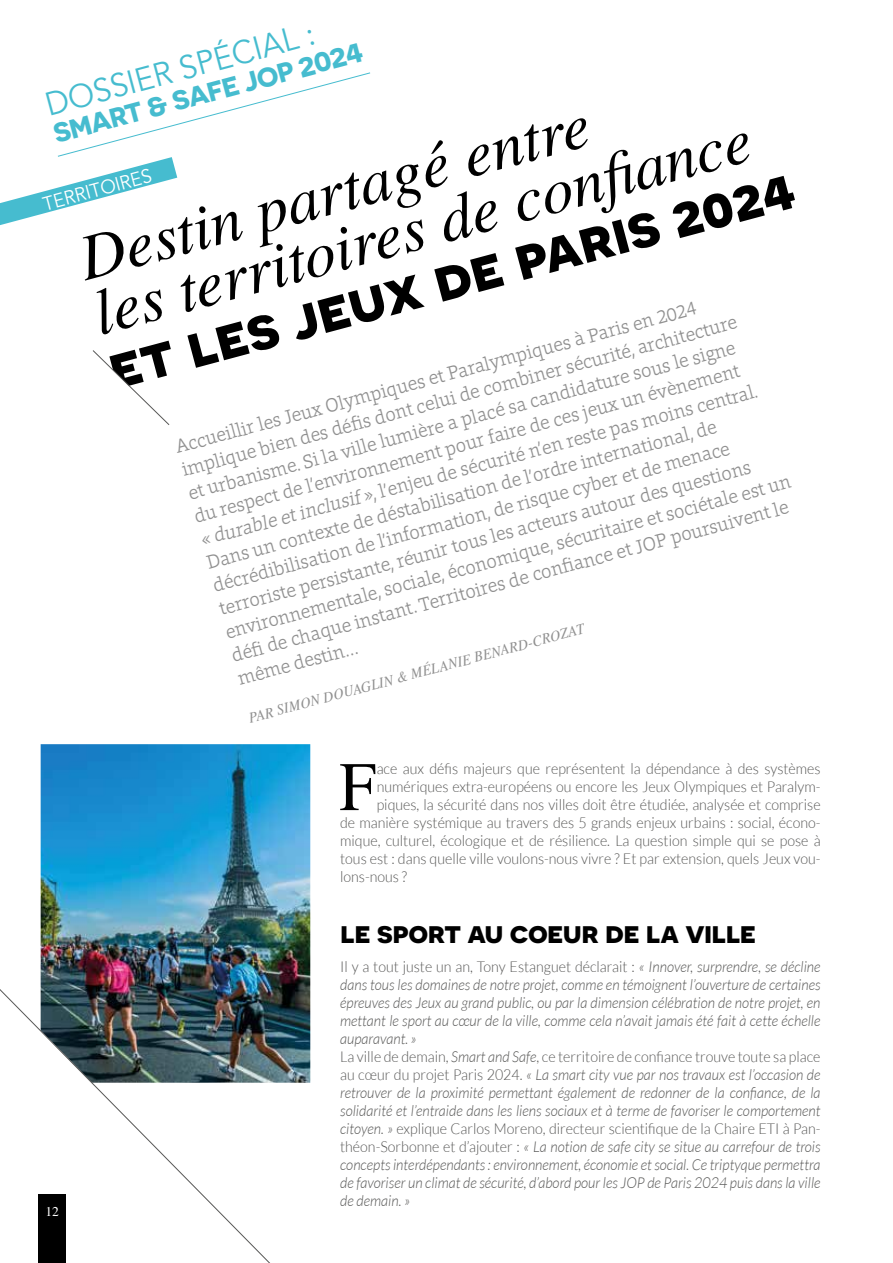
<style>
.page{position:relative;width:893px;height:1263px;background:#fff}
.page>*{position:absolute;margin:0;border:0;box-sizing:border-box;transform-origin:0 0}
.t1{font:69.45px "Te X Gyre Termes";color:#000;scale:.95 1}
.t2{font:italic 64.5px/56.6px "Te X Gyre Termes";color:#000}
.t3{font:700 59.55px "Novecentosanswide";color:#000}
.t4{font:33px "Avenir";color:#46bccf;scale:.95 1}
.t5{font:700 30px "Novecentosanswide";letter-spacing:-.02em;color:#000}
.t6{font:700 27px "Novecentosanswide";color:#46bccf}
.t7{font:300 19.5px/24px "Foro";color:#909090;scale:.95 1}
.t8{font:19.5px "Avenir";color:#fff;scale:.95 1}
.t9{font:italic 300 15px/18px "Lato";color:#575756;scale:.95 1}
.t10{font:300 15px "Lato";color:#575756;scale:.95 1}
.t11{font:italic 15px "Te X Gyre Termes";color:#909090;scale:.95 1}
.t12{font:13.5px "Te X Gyre Termes";color:#fff}
.s1{font-style:normal}
</style>
<div class="page">
<svg style="left:92px;top:350px;width:78px;height:75px"></svg>
<img style="left:41px;top:744px;width:269px;height:339px">
<img style="left:0;top:968px;width:305px;height:295px">
<svg style="left:0;top:72px;width:371px;height:153px"></svg>
<div style="left:39px;top:1195px;width:27px;height:68px;background:#000"></div>
<h3 class="t4" style="left:41px;top:86px;width:293px;rotate:-15deg">DOSSIER SPÉCIAL :</h3>
<h3 class="t6" style="left:50px;top:118px;width:320px;rotate:-15deg">SMART &amp; SAFE JOP 2024</h3>
<h2 class="t2" style="left:72px;top:228px;width:680px;rotate:-15deg">Destin partagé entre<br>les territoires de confi ance</h2>
<h3 class="t8" style="left:40px;top:193px;width:119px;rotate:-15deg">TERRITOIRES</h3>
<h3 class="t3" style="left:100px;top:333px;width:714px;rotate:-15deg">et les jeux de paris 2024</h3>
<p class="t7" style="left:173px;top:435px;width:617px;rotate:-15deg">Accueillir les Jeux Olympiques et Paralympiques à Paris en 2024 implique bien des défi s dont celui de combiner sécurité, architecture et urbanisme. Si la ville lumière a placé sa candidature sous le signe du respect de l’environnement pour faire de ces jeux un évènement<br>« durable et inclusif », l’enjeu de sécurité n’en reste pas moins central.<br>Dans un contexte de déstabilisation de l’ordre international, de décrédibilisation de l’information, de risque cyber et de menace terroriste persistante, réunir tous les acteurs autour des questions environnementale, sociale, économique, sécuritaire et sociétale est un défi de chaque instant. Territoires de confi ance et JOP poursuivent le même destin…</p>
<p class="t11" style="left:246px;top:707px;width:367px;rotate:-15deg">PAR SIMON DOUAGLIN &amp; MÉLANIE BENARD-CROZAT</p>
<p class="t12" style="left:46px;top:1202px;width:15px">12</p>
<h1 class="t1" style="left:339px;top:737px;width:40px">F</h1>
<p class="t10" style="left:377px;top:761px;width:469px">ace aux défis majeurs que représentent la dépendance à des systèmes</p>
<p class="t10" style="left:377px;top:779px;width:469px">numériques extra-européens ou encore les Jeux Olympiques et Paralym-</p>
<p class="t10" style="left:377px;top:797px;width:469px">piques, la sécurité dans nos villes doit être étudiée, analysée et comprise</p>
<p class="t10" style="left:340px;top:815px;width:507px">de manière systémique au travers des 5 grands enjeux urbains : social, écono-</p>
<p class="t10" style="left:340px;top:833px;width:507px">mique, culturel, écologique et de résilience. La question simple qui se pose à</p>
<p class="t10" style="left:340px;top:851px;width:507px">tous est : dans quelle ville voulons-nous vivre ? Et par extension, quels Jeux vou-</p>
<p class="t10" style="left:340px;top:869px;width:72px">lons-nous ?</p>
<h3 class="t5" style="left:340px;top:914px;width:418px">le sport au coeur de la ville</h3>
<p class="t9" style="left:340px;top:958px;width:507px"><span class="s1">Il y a tout juste un an, Tony Estanguet déclarait :</span> « Innover, surprendre, se décline dans tous les domaines de notre projet, comme en témoignent l’ouverture de certaines épreuves des Jeux au grand public, ou par la dimension célébration de notre projet, en mettant le sport au cœur de la ville, comme cela n’avait jamais été fait à cette échelle auparavant. »<br><span class="s1">La ville de demain,</span> Smart and Safe<span class="s1">, ce territoire de confiance trouve toute sa place au cœur du projet Paris 2024.</span> « La smart city vue par nos travaux est l’occasion de retrouver de la proximité permettant également de redonner de la confiance, de la solidarité et l’entraide dans les liens sociaux et à terme de favoriser le comportement citoyen. » <span class="s1">explique Carlos Moreno, directeur scientifique de la Chaire ETI à Pan&shy;théon-Sorbonne et d’ajouter :</span> « La notion de safe city se situe au carrefour de trois concepts interdépendants : environnement, économie et social. Ce triptyque permettra de favoriser un climat de sécurité, d’abord pour les JOP de Paris 2024 puis dans la ville de demain. »</p>
</div>
